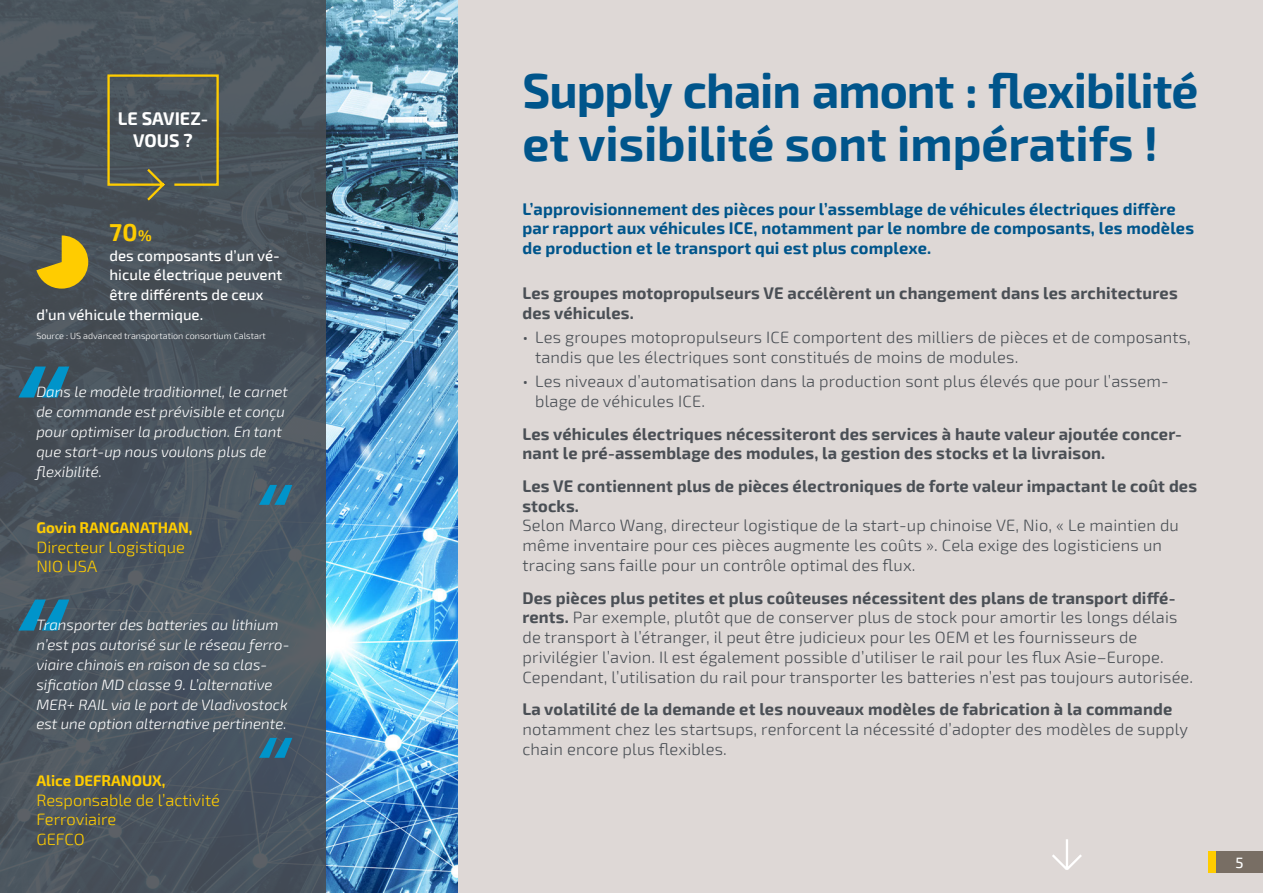
<style>
.page{position:relative;width:1263px;height:893px;background:#fff}
.page>*{position:absolute;margin:0;border:0;box-sizing:border-box;transform-origin:0 0}
._1___Titre{font:700 48px/52.5px "Exo 2";color:#00558b}
.t1{font:700 24px "Exo 2";color:#fecc00}
.t2{font:700 18px/21.6px "Exo 2";color:#fff;text-align:center}
._3___Texte_courant{font:300 16.5px/19.8px "Exo 2";letter-spacing:.01em;color:#4a4f55}
._3___Texte_courant-2{font:700 16.5px/19.8px "Exo 2";letter-spacing:.01em;color:#4a4f55}
._2___Chapeau{font:700 16.5px/19.8px "Exo 2";letter-spacing:.01em;color:#00558b}
._3c___Citation___aut{font:300 16.5px/19.8px "Exo 2";color:#fc0}
._3a___Citation{font:italic 300 15px/19.8px "Exo 2";color:#fff}
.t3{font:500 15px "Exo 2";color:#fff}
._3b___Citation___aut{font:700 15px "Exo 2";color:#fc0}
._9b___Source_graphes{font:300 9px "Exo 2";color:#fff}
.s1{font-size:15px}
.s2{font-weight:700}
</style>
<div class="page">
<div style="left:457px;top:0;width:806px;height:893px;background:#ded8d6"></div>
<svg style="left:1052px;top:839px;width:30px;height:31px"></svg>
<img style="left:326px;top:0;width:132px;height:893px">
<div style="left:0;top:0;width:326px;height:893px;background:linear-gradient(to bottom,#4a535b,#4a5560)"></div>
<svg style="left:18px;top:367px;width:51px;height:30px;background:#217190"></svg>
<svg style="left:18px;top:600px;width:51px;height:30px;background:#237394"></svg>
<svg style="left:259px;top:485px;width:33px;height:20px"></svg>
<svg style="left:259px;top:738px;width:33px;height:20px"></svg>
<div style="left:1208px;top:851px;width:55px;height:22px;background:#786e64"></div>
<div style="left:1208px;top:851px;width:8px;height:22px;background:#fc0"></div>
<svg style="left:36px;top:235px;width:52px;height:54px;background:#ad9528"></svg>
<svg style="left:106px;top:73px;width:114px;height:129px;background:#575c53"></svg>
<p class="t2" style="left:118px;top:107px;width:92px">LE SAVIEZ-<br>VOUS ?</p>
<p class="t1" style="left:110px;top:214px;width:44px">70<span class="s1">%</span></p>
<p class="t3" style="left:110px;top:245px;width:172px">des composants d’un vé-</p>
<p class="t3" style="left:110px;top:264px;width:174px">hicule électrique peuvent</p>
<p class="t3" style="left:110px;top:284px;width:155px">être différents de ceux</p>
<p class="t3" style="left:36px;top:304px;width:168px">d’un véhicule thermique.</p>
<p class="_9b___Source_graphes" style="left:36px;top:330px;width:231px">Source : US advanced transportation consortium Calstart</p>
<p class="_3a___Citation" style="left:36px;top:382px;width:253px">Dans le modèle traditionnel, le carnet de commande est prévisible et conçu pour optimiser la production. En tant que start-up nous voulons plus de flexibilité.</p>
<p class="_3b___Citation___aut" style="left:36px;top:516px;width:158px">Govin RANGANATHAN,</p>
<p class="_3c___Citation___aut" style="left:36px;top:536px;width:150px">Directeur Logistique<br>NIO USA</p>
<p class="_3a___Citation" style="left:36px;top:615px;width:255px">Transporter des batteries au lithium n’est pas autorisé sur le réseau ferro&shy;viaire chinois en raison de sa clas&shy;sification MD classe 9. L’alternative MER+ RAIL via le port de Vladivostock est une option alternative pertinente.</p>
<p class="_3b___Citation___aut" style="left:36px;top:769px;width:131px">Alice DEFRANOUX,</p>
<p class="_3c___Citation___aut" style="left:36px;top:789px;width:185px">Responsable de l’activité<br>Ferroviaire<br>GEFCO</p>
<p class="_1___Titre" style="left:522px;top:63px;width:677px">Supply chain amont : flexibilité et visibilité sont impératifs !</p>
<p class="_2___Chapeau" style="left:522px;top:198px;width:673px">L’approvisionnement des pièces pour l’assemblage de véhicules électriques diffère par rapport aux véhicules ICE, notamment par le nombre de composants, les modèles de production et le transport qui est plus complexe.</p>
<p class="_3___Texte_courant-2" style="left:522px;top:283px;width:657px">Les groupes motopropulseurs VE accélèrent un changement dans les architectures des véhicules.</p>
<p class="_3___Texte_courant" style="left:535px;top:327px;width:657px;text-indent:-13px">• Les groupes motopropulseurs ICE comportent des milliers de pièces et de composants, tandis que les électriques sont constitués de moins de modules.</p>
<p class="_3___Texte_courant" style="left:535px;top:371px;width:635px;text-indent:-13px">• Les niveaux d’automatisation dans la production sont plus élevés que pour l’assem&shy;blage de véhicules ICE.</p>
<p class="_3___Texte_courant-2" style="left:522px;top:423px;width:661px">Les véhicules électriques nécessiteront des services à haute valeur ajoutée concer&shy;nant le pré-assemblage des modules, la gestion des stocks et la livraison.</p>
<p class="_3___Texte_courant" style="left:522px;top:476px;width:676px"><span class="s2">Les VE contiennent plus de pièces électroniques de forte valeur impactant le coût des stocks.<br></span>Selon Marco Wang, directeur logistique de la start-up chinoise VE, Nio, « Le maintien du même inventaire pour ces pièces augmente les coûts ». Cela exige des logisticiens un tracing sans faille pour un contrôle optimal des flux.</p>
<p class="_3___Texte_courant" style="left:522px;top:587px;width:672px"><span class="s2">Des pièces plus petites et plus coûteuses nécessitent des plans de transport diffé&shy;rents.</span> Par exemple, plutôt que de conserver plus de stock pour amortir les longs délais de transport à l’étranger, il peut être judicieux pour les OEM et les fournisseurs de privilégier l’avion. Il est également possible d’utiliser le rail pour les flux Asie–Europe.<br>Cependant, l’utilisation du rail pour transporter les batteries n’est pas toujours autorisée.</p>
<p class="_3___Texte_courant" style="left:522px;top:699px;width:667px"><span class="s2">La volatilité de la demande et les nouveaux modèles de fabrication à la commande </span>notamment chez les startsups, renforcent la nécessité d’adopter des modèles de supply chain encore plus flexibles.</p>
<p class="t3" style="left:1235px;top:852px;width:10px">5</p>
</div>
